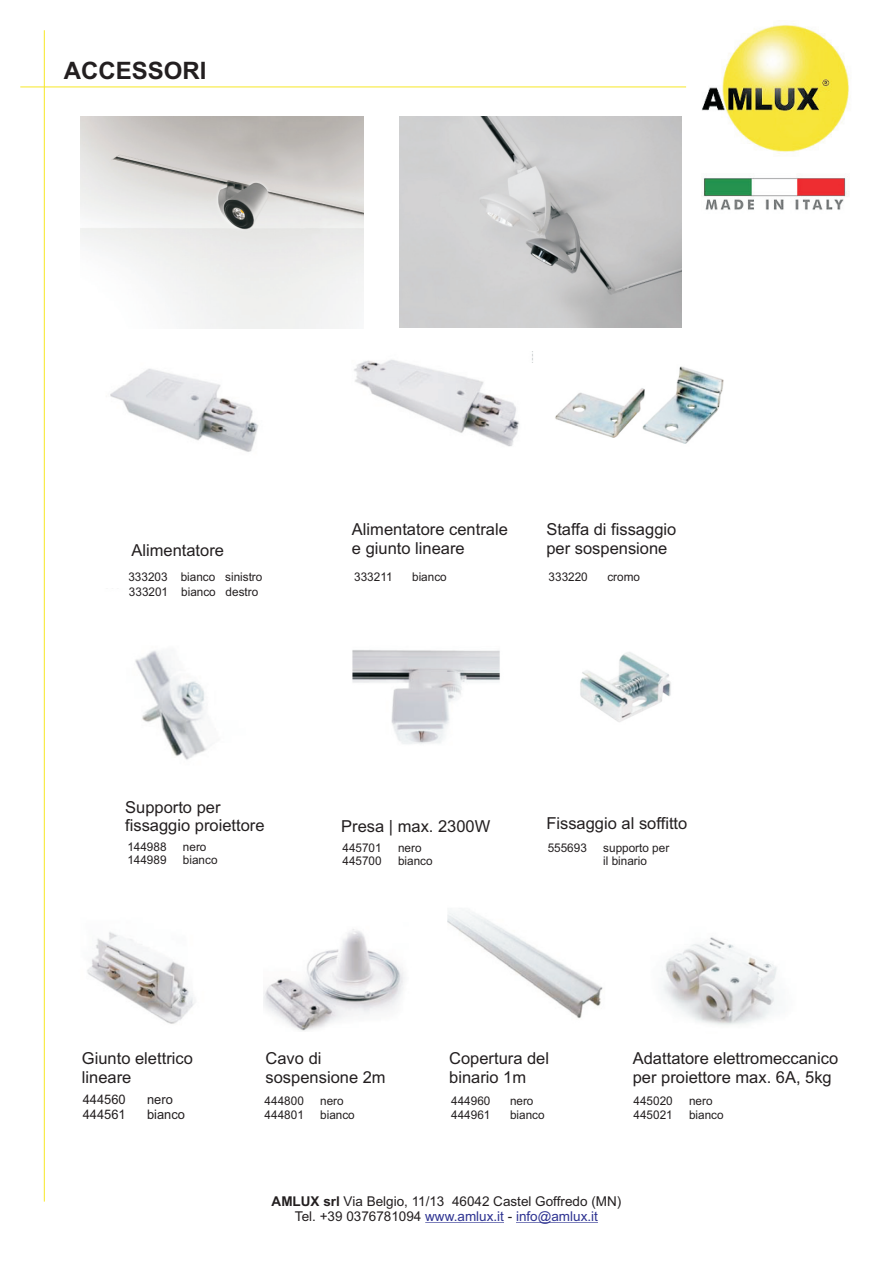
<style>
.page{position:relative;width:893px;height:1263px;background:#fff}
.page>*{position:absolute;margin:0;border:0;box-sizing:border-box;transform-origin:0 0}
.t1{font:700 24px "Arial";color:#231f20}
.t2{font:16.5px/18.5px "Arial";color:#231f20}
.t3{font:13.5px/15.1px "Arial";color:#231f20;text-align:center}
.t4{font:13.2px "Arial";color:#231f20}
.t5{font:12px/13.4px "Arial";color:#231f20}
.s1{font-weight:700}
.s2{color:#2d3291}
</style>
<div class="page">
<img style="left:702px;top:20px;width:147px;height:134px">
<hr style="left:44px;top:30px;width:1px;height:1171px;background:#f7e726">
<hr style="left:20px;top:87px;width:666px;height:1px;background:#f7e726">
<hr style="left:425px;top:1222px;width:79px;height:1px;background:#2d3291">
<hr style="left:516px;top:1222px;width:82px;height:1px;background:#2d3291">
<img style="left:703px;top:177px;width:144px;height:33px">
<img style="left:135px;top:650px;width:72px;height:110px">
<img style="left:352px;top:650px;width:319px;height:94px">
<div style="left:518px;top:612px;width:26px;height:284px;background:#fff"></div>
<img style="left:87px;top:911px;width:690px;height:120px">
<div style="left:237px;top:893px;width:26px;height:283px;background:#fff"></div>
<div style="left:421px;top:893px;width:25px;height:283px;background:#fff"></div>
<div style="left:615px;top:893px;width:26px;height:283px;background:#fff"></div>
<div style="left:342px;top:834px;width:100px;height:88px;background:#fff"></div>
<img style="left:81px;top:117px;width:282px;height:212px">
<img style="left:399px;top:116px;width:282px;height:212px">
<img style="left:110px;top:368px;width:149px;height:84px">
<img style="left:354px;top:352px;width:370px;height:95px">
<div style="left:528px;top:364px;width:8px;height:228px;background:#fff"></div>
<h1 class="t1" style="left:64px;top:61px;width:144px">ACCESSORI</h1>
<p class="t2" style="left:131px;top:542px;width:94px">Alimentatore</p>
<p class="t5" style="left:129px;top:586px;width:131px">333201 bianco destro</p>
<p class="t5" style="left:128px;top:571px;width:135px">333203 bianco sinistro</p>
<p class="t2" style="left:546px;top:522px;width:131px">Staffa di fissaggio per sospensione</p>
<p class="t2" style="left:352px;top:522px;width:157px">Alimentatore centrale e giunto lineare</p>
<p class="t5" style="left:354px;top:571px;width:40px">333211</p>
<p class="t5" style="left:412px;top:571px;width:36px">bianco</p>
<p class="t5" style="left:549px;top:571px;width:41px">333220</p>
<p class="t5" style="left:607px;top:571px;width:34px">cromo</p>
<p class="t2" style="left:125px;top:799px;width:141px">Supporto per fissaggio proiettore</p>
<p class="t5" style="left:127px;top:841px;width:41px">144988</p>
<p class="t5" style="left:183px;top:841px;width:25px">nero</p>
<p class="t5" style="left:127px;top:854px;width:41px">144989</p>
<p class="t5" style="left:183px;top:854px;width:36px">bianco</p>
<p class="t2" style="left:341px;top:818px;width:151px">Presa | max. 2300W</p>
<p class="t2" style="left:546px;top:816px;width:142px">Fissaggio al soffitto</p>
<p class="t5" style="left:548px;top:842px;width:41px">555693</p>
<p class="t5" style="left:603px;top:842px;width:68px">supporto per il binario</p>
<p class="t5" style="left:342px;top:842px;width:41px">445701</p>
<p class="t5" style="left:398px;top:842px;width:25px">nero</p>
<p class="t5" style="left:342px;top:856px;width:41px">445700</p>
<p class="t5" style="left:398px;top:856px;width:36px">bianco</p>
<p class="t2" style="left:82px;top:1051px;width:112px">Giunto elettrico lineare</p>
<p class="t4" style="left:83px;top:1095px;width:44px">444560</p>
<p class="t4" style="left:147px;top:1095px;width:27px">nero</p>
<p class="t4" style="left:83px;top:1109px;width:44px">444561</p>
<p class="t4" style="left:147px;top:1109px;width:39px">bianco</p>
<p class="t2" style="left:266px;top:1051px;width:122px">Cavo di sospensione 2m</p>
<p class="t2" style="left:449px;top:1051px;width:101px">Copertura del binario 1m</p>
<p class="t2" style="left:633px;top:1051px;width:207px">Adattatore elettromeccanico per proiettore max. 6A, 5kg</p>
<p class="t5" style="left:265px;top:1095px;width:41px">444800</p>
<p class="t5" style="left:320px;top:1095px;width:25px">nero</p>
<p class="t5" style="left:265px;top:1109px;width:41px">444801</p>
<p class="t5" style="left:320px;top:1109px;width:36px">bianco</p>
<p class="t5" style="left:451px;top:1095px;width:41px">444960</p>
<p class="t5" style="left:510px;top:1095px;width:25px">nero</p>
<p class="t5" style="left:451px;top:1109px;width:41px">444961</p>
<p class="t5" style="left:510px;top:1109px;width:36px">bianco</p>
<p class="t5" style="left:633px;top:1095px;width:41px">445020</p>
<p class="t5" style="left:689px;top:1095px;width:25px">nero</p>
<p class="t5" style="left:633px;top:1109px;width:41px">445021</p>
<p class="t5" style="left:689px;top:1109px;width:36px">bianco</p>
<p class="t3" style="left:272px;top:1195px;width:351px"><span class="s1">AMLUX srl</span> Via Belgio, 11/13 46042 Castel Goffredo (MN)<br>Tel. +39 0376781094 <span class="s2">www.amlux.it</span> - <span class="s2">info@amlux.it</span></p>
</div>
